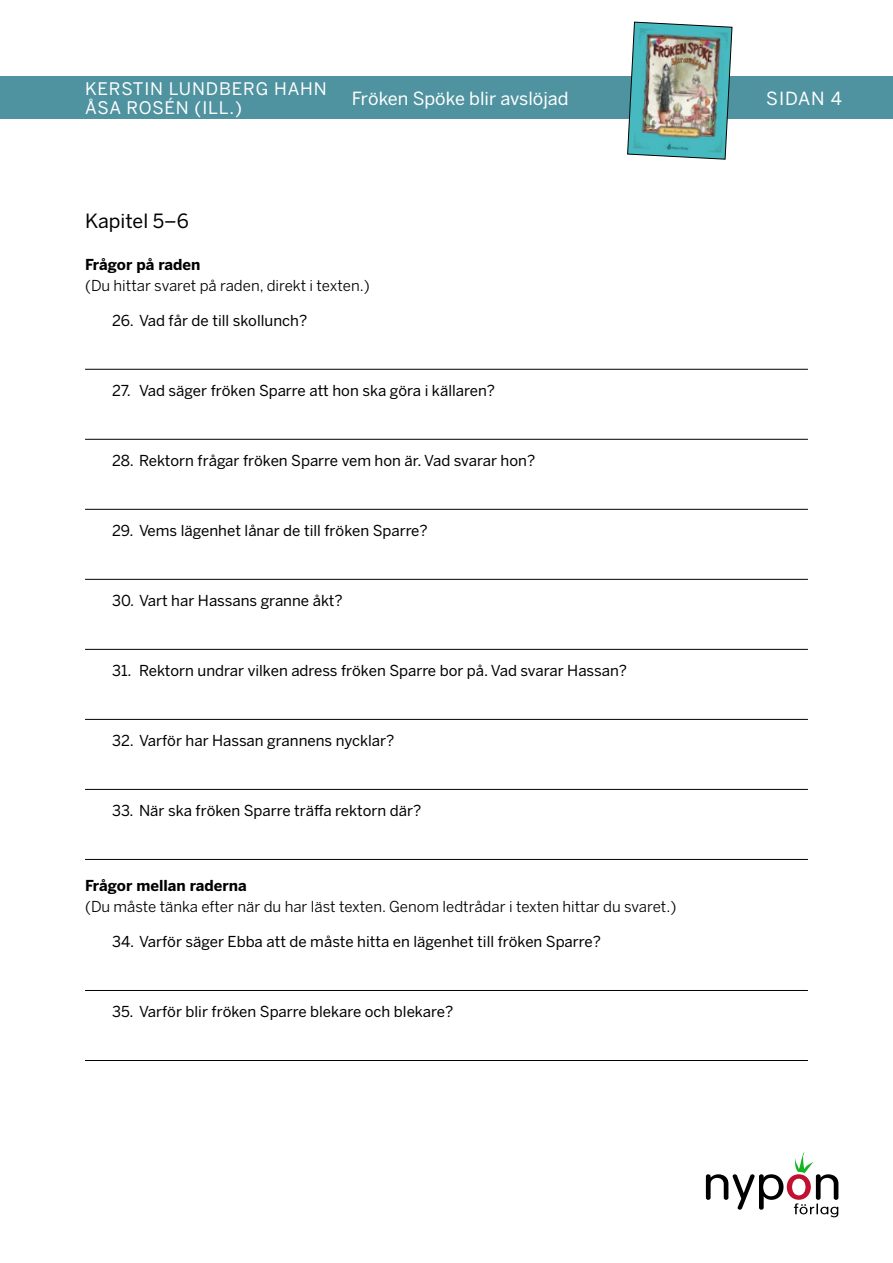
<style>
.page{position:relative;width:893px;height:1263px;background:#fff}
.page>*{position:absolute;margin:0;border:0;box-sizing:border-box;transform-origin:0 0}
.t1{font:19.5px "Benton Sans";color:#000}
.t2{font:18px "Benton Sans";color:#fff}
.t3{font:17.25px/18.3px "Benton Sans";letter-spacing:.05em;color:#fff}
.t4{font:15px "Benton Sans";color:#000}
.t5{font:15px "Benton Sans";color:#000}
.t6{font:700 15px "Benton Sans";color:#000}
</style>
<div class="page">
<div style="left:0;top:77px;width:893px;height:42px;background:#4f93a0"></div>
<img style="left:627px;top:21px;width:106px;height:139px">
<svg style="left:706px;top:1152px;width:132px;height:65px"></svg>
<hr style="left:85px;top:369px;width:723px;height:1px;background:#000">
<hr style="left:85px;top:439px;width:723px;height:1px;background:#000">
<hr style="left:85px;top:509px;width:723px;height:1px;background:#000">
<hr style="left:85px;top:579px;width:723px;height:1px;background:#000">
<hr style="left:85px;top:649px;width:723px;height:1px;background:#000">
<hr style="left:85px;top:719px;width:723px;height:1px;background:#000">
<hr style="left:85px;top:789px;width:723px;height:1px;background:#000">
<hr style="left:85px;top:859px;width:723px;height:1px;background:#000">
<hr style="left:85px;top:990px;width:723px;height:1px;background:#000">
<hr style="left:85px;top:1060px;width:723px;height:1px;background:#000">
<p class="t3" style="left:85px;top:80px;width:243px">KERSTIN LUNDBERG HAHN<br>ÅSA ROSÉN (ILL.)</p>
<p class="t2" style="left:352px;top:88px;width:218px">Fröken Spöke blir avslöjad</p>
<p class="t2" style="left:766px;top:88px;width:77px">SIDAN 4</p>
<h1 class="t1" style="left:85px;top:210px;width:105px">Kapitel 5–6</h1>
<p class="t6" style="left:85px;top:256px;width:117px">Frågor på raden</p>
<p class="t5" style="left:85px;top:277px;width:286px">(Du hittar svaret på raden, direkt i texten.)</p>
<p class="t4" style="left:112px;top:312px;width:197px">26. Vad får de till skollunch?</p>
<p class="t4" style="left:112px;top:382px;width:385px">27. Vad säger fröken Sparre att hon ska göra i källaren?</p>
<p class="t4" style="left:112px;top:452px;width:425px">28. Rektorn frågar fröken Sparre vem hon är. Vad svarar hon?</p>
<p class="t4" style="left:112px;top:522px;width:317px">29. Vems lägenhet lånar de till fröken Sparre?</p>
<p class="t4" style="left:112px;top:592px;width:232px">30. Vart har Hassans granne åkt?</p>
<p class="t4" style="left:112px;top:662px;width:516px">31. Rektorn undrar vilken adress fröken Sparre bor på. Vad svarar Hassan?</p>
<p class="t4" style="left:112px;top:732px;width:284px">32. Varför har Hassan grannens nycklar?</p>
<p class="t4" style="left:112px;top:802px;width:311px">33. När ska fröken Sparre träffa rektorn där?</p>
<p class="t6" style="left:85px;top:877px;width:163px">Frågor mellan raderna</p>
<p class="t5" style="left:85px;top:898px;width:593px">(Du måste tänka efter när du har läst texten. Genom ledtrådar i texten hittar du svaret.)</p>
<p class="t4" style="left:112px;top:933px;width:490px">34. Varför säger Ebba att de måste hitta en lägenhet till fröken Sparre?</p>
<p class="t4" style="left:112px;top:1003px;width:343px">35. Varför blir fröken Sparre blekare och blekare?</p>
</div>
